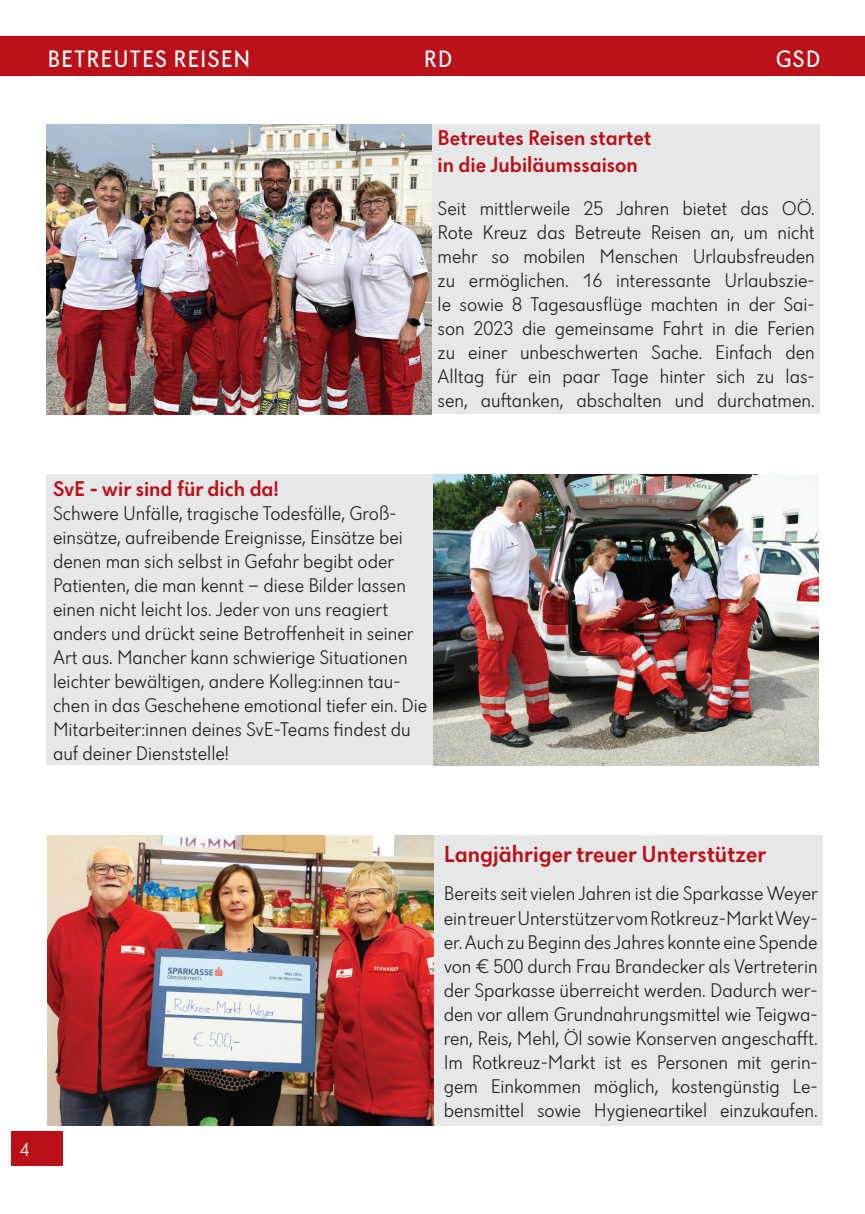
<style>
.page{position:relative;width:865px;height:1214px;background:#fff}
.page>*{position:absolute;margin:0;border:0;box-sizing:border-box;transform-origin:0 0}
.t1{font:500 24px "Dunant";color:#bb1018}
.t2{font:24px "Dunant";letter-spacing:.035em;color:#fff}
.t3{font:500 22px/26.4px "Dunant";color:#bb1018}
.t4{font:300 20px/24px "Dunant";color:#231f20;text-align:justify}
.t5{font:300 20px "Dunant";color:#fff}
</style>
<div class="page">
<div style="left:11px;top:1130px;width:52px;height:34px;background:#bb1018"></div>
<div style="left:0;top:36px;width:865px;height:40px;background:#bb1018"></div>
<img style="left:48px;top:835px;width:386px;height:290px">
<div style="left:434px;top:835px;width:388px;height:290px;background:#e6e7e9"></div>
<div style="left:431px;top:125px;width:389px;height:289px;background:#e6e7e9"></div>
<div style="left:46px;top:474px;width:388px;height:291px;background:#e6e7e9"></div>
<img style="left:433px;top:474px;width:385px;height:291px">
<img style="left:47px;top:125px;width:384px;height:289px">
<p class="t2" style="left:48px;top:45px;width:204px">BETREUTES REISEN</p>
<p class="t2" style="left:424px;top:45px;width:30px">RD</p>
<p class="t2" style="left:775px;top:45px;width:46px">GSD</p>
<p class="t3" style="left:437px;top:125px;width:215px">Betreutes Reisen startet in die Jubiläumssaison</p>
<p class="t4" style="left:437px;top:196px;width:379px">Seit mittlerweile 25 Jahren bietet das OÖ.<br>Rote Kreuz das Betreute Reisen an, um nicht mehr so mobilen Menschen Urlaubsfreuden zu ermöglichen. 16 interessante Urlaubszie&shy;le sowie 8 Tagesausflüge machten in der Sai&shy;son 2023 die gemeinsame Fahrt in die Ferien zu einer unbeschwerten Sache. Einfach den Alltag für ein paar Tage hinter sich zu las&shy;sen, auftanken, abschalten und durchatmen.</p>
<p class="t3" style="left:53px;top:475px;width:227px">SvE - wir sind für dich da!</p>
<p class="t4" style="left:53px;top:501px;width:376px;text-align:left">Schwere Unfälle, tragische Todesfälle, Groß&shy;einsätze, aufreibende Ereignisse, Einsätze bei denen man sich selbst in Gefahr begibt oder Patienten, die man kennt – diese Bilder lassen einen nicht leicht los. Jeder von uns reagiert anders und drückt seine Betroffenheit in seiner Art aus. Mancher kann schwierige Situationen leichter bewältigen, andere Kolleg:innen tau&shy;chen in das Geschehene emotional tiefer ein. Die Mitarbeiter:innen deines SvE-Teams findest du auf deiner Dienststelle!</p>
<p class="t5" style="left:20px;top:1138px;width:11px">4</p>
<p class="t1" style="left:443px;top:840px;width:324px">Langjähriger treuer Unterstützer</p>
<p class="t4" style="left:443px;top:881px;width:376px">Bereits seit vielen Jahren ist die Sparkasse Weyer ein treuer Unterstützer vom Rotkreuz-Markt Wey&shy;er. Auch zu Beginn des Jahres konnte eine Spende von € 500 durch Frau Brandecker als Vertreterin der Sparkasse überreicht werden. Dadurch wer&shy;den vor allem Grundnahrungsmittel wie Teigwa&shy;ren, Reis, Mehl, Öl sowie Konserven angeschafft.<br>Im Rotkreuz-Markt ist es Personen mit gerin&shy;gem Einkommen möglich, kostengünstig Le&shy;bensmittel sowie Hygieneartikel einzukaufen.</p>
</div>
